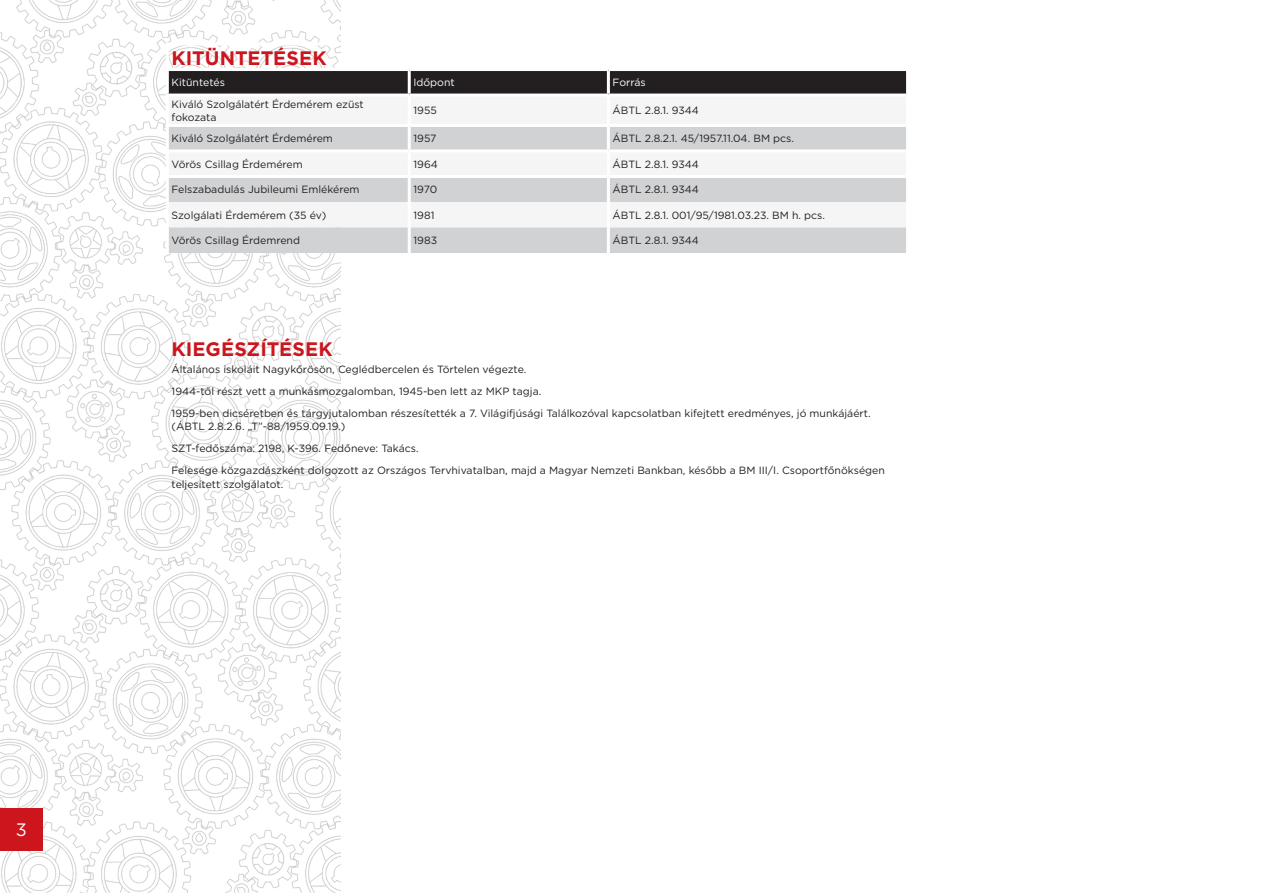
<style>
.page{position:relative;width:1263px;height:893px;background:#fff}
.page>*{position:absolute;margin:0;border:0;box-sizing:border-box;transform-origin:0 0}
.t1{font:700 19.5px "Gotham";letter-spacing:.005em;color:#cd151d}
.t2{font:18px "Gotham";color:#fff}
.t3{font:10.5px/22px "Gotham";color:#231f20}
.t4{font:10.5px "Gotham";color:#fff}
</style>
<div class="page">
<img style="left:0;top:0;width:340px;height:893px">
<div style="left:0;top:808px;width:43px;height:42px;background:#cd151d"></div>
<div style="left:169px;top:71px;width:737px;height:23px;background:#231f20"></div>
<div style="left:169px;top:97px;width:171px;height:27px;background:#f5f5f6"></div>
<svg style="left:169px;top:127px;width:737px;height:126px;fill:#d1d2d4"></svg>
<hr style="left:166px;top:43px;width:243px;height:3px;background:#fff">
<hr style="left:166px;top:46px;width:3px;height:22px;background:#fff">
<hr style="left:166px;top:97px;width:3px;height:27px;background:#fff">
<hr style="left:166px;top:124px;width:243px;height:3px;background:#fff">
<hr style="left:166px;top:127px;width:3px;height:22px;background:#fff">
<hr style="left:408px;top:127px;width:3px;height:22px;background:#fff">
<hr style="left:607px;top:127px;width:3px;height:22px;background:#fff">
<hr style="left:166px;top:149px;width:243px;height:3px;background:#fff">
<hr style="left:166px;top:152px;width:3px;height:23px;background:#fff">
<hr style="left:409px;top:149px;width:199px;height:3px;background:#fff">
<hr style="left:408px;top:152px;width:3px;height:23px;background:#fff">
<hr style="left:608px;top:149px;width:298px;height:3px;background:#fff">
<hr style="left:607px;top:152px;width:3px;height:23px;background:#fff">
<hr style="left:166px;top:175px;width:243px;height:3px;background:#fff">
<hr style="left:166px;top:178px;width:3px;height:24px;background:#fff">
<hr style="left:409px;top:175px;width:199px;height:3px;background:#fff">
<hr style="left:408px;top:178px;width:3px;height:24px;background:#fff">
<hr style="left:608px;top:175px;width:298px;height:3px;background:#fff">
<hr style="left:607px;top:178px;width:3px;height:24px;background:#fff">
<hr style="left:166px;top:202px;width:3px;height:25px;background:#fff">
<hr style="left:408px;top:202px;width:3px;height:25px;background:#fff">
<hr style="left:607px;top:202px;width:3px;height:25px;background:#fff">
<hr style="left:166px;top:227px;width:3px;height:26px;background:#fff">
<hr style="left:408px;top:227px;width:3px;height:26px;background:#fff">
<hr style="left:607px;top:227px;width:3px;height:26px;background:#fff">
<hr style="left:166px;top:68px;width:243px;height:3px;background:#fff">
<hr style="left:166px;top:71px;width:3px;height:23px;background:#fff">
<hr style="left:166px;top:94px;width:243px;height:3px;background:#fff">
<hr style="left:408px;top:71px;width:3px;height:23px;background:#fff">
<hr style="left:607px;top:71px;width:3px;height:23px;background:#fff">
<h2 class="t2" style="left:16px;top:818px;width:13px">3</h2>
<h1 class="t1" style="left:172px;top:45px;width:157px">KITÜNTETÉSEK</h1>
<p class="t4" style="left:172px;top:76px;width:55px">Kitüntetés</p>
<p class="t4" style="left:413px;top:76px;width:43px">Időpont</p>
<p class="t4" style="left:613px;top:76px;width:35px">Forrás</p>
<p class="t3" style="left:172px;top:97px;width:194px;line-height:13.5px">Kiváló Szolgálatért Érdemérem ezüst fokozata</p>
<p class="t3" style="left:413px;top:99px;width:25px">1955</p>
<p class="t3" style="left:613px;top:99px;width:88px">ÁBTL 2.8.1. 9344</p>
<p class="t3" style="left:172px;top:127px;width:163px">Kiváló Szolgálatért Érdemérem</p>
<p class="t3" style="left:413px;top:127px;width:24px">1957</p>
<p class="t3" style="left:613px;top:127px;width:183px">ÁBTL 2.8.2.1. 45/1957.11.04. BM pcs.</p>
<p class="t3" style="left:172px;top:153px;width:133px">Vörös Csillag Érdemérem</p>
<p class="t3" style="left:413px;top:153px;width:26px">1964</p>
<p class="t3" style="left:613px;top:153px;width:88px">ÁBTL 2.8.1. 9344</p>
<p class="t3" style="left:172px;top:178px;width:189px">Felszabadulás Jubileumi Emlékérem</p>
<p class="t3" style="left:413px;top:178px;width:25px">1970</p>
<p class="t3" style="left:613px;top:178px;width:88px">ÁBTL 2.8.1. 9344</p>
<p class="t3" style="left:172px;top:204px;width:156px">Szolgálati Érdemérem (35 év)</p>
<p class="t3" style="left:413px;top:204px;width:22px">1981</p>
<p class="t3" style="left:613px;top:204px;width:214px">ÁBTL 2.8.1. 001/95/1981.03.23. BM h. pcs.</p>
<p class="t3" style="left:172px;top:230px;width:130px">Vörös Csillag Érdemrend</p>
<p class="t3" style="left:413px;top:230px;width:25px">1983</p>
<p class="t3" style="left:613px;top:230px;width:88px">ÁBTL 2.8.1. 9344</p>
<h1 class="t1" style="left:172px;top:336px;width:163px">KIEGÉSZÍTÉSEK</h1>
<p class="t3" style="left:172px;top:358px;width:700px">Általános iskoláit Nagykőrösön, Ceglédbercelen és Törtelen végezte.<br>1944-től részt vett a munkásmozgalomban, 1945-ben lett az MKP tagja.<br>1959-ben dicséretben és tárgyjutalomban részesítették a 7. Világifjúsági Találkozóval kapcsolatban kifejtett eredményes, jó munkájáért.</p>
<p class="t3" style="left:172px;top:415px;width:715px">(ÁBTL 2.8.2.6. „T”-88/1959.09.19.)<br>SZT-fedőszáma: 2198, K-396. Fedőneve: Takács.<br>Felesége közgazdászként dolgozott az Országos Tervhivatalban, majd a Magyar Nemzeti Bankban, később a BM III/I. Csoportfőnökségen</p>
<p class="t3" style="left:172px;top:473px;width:113px">teljesített szolgálatot.</p>
</div>
